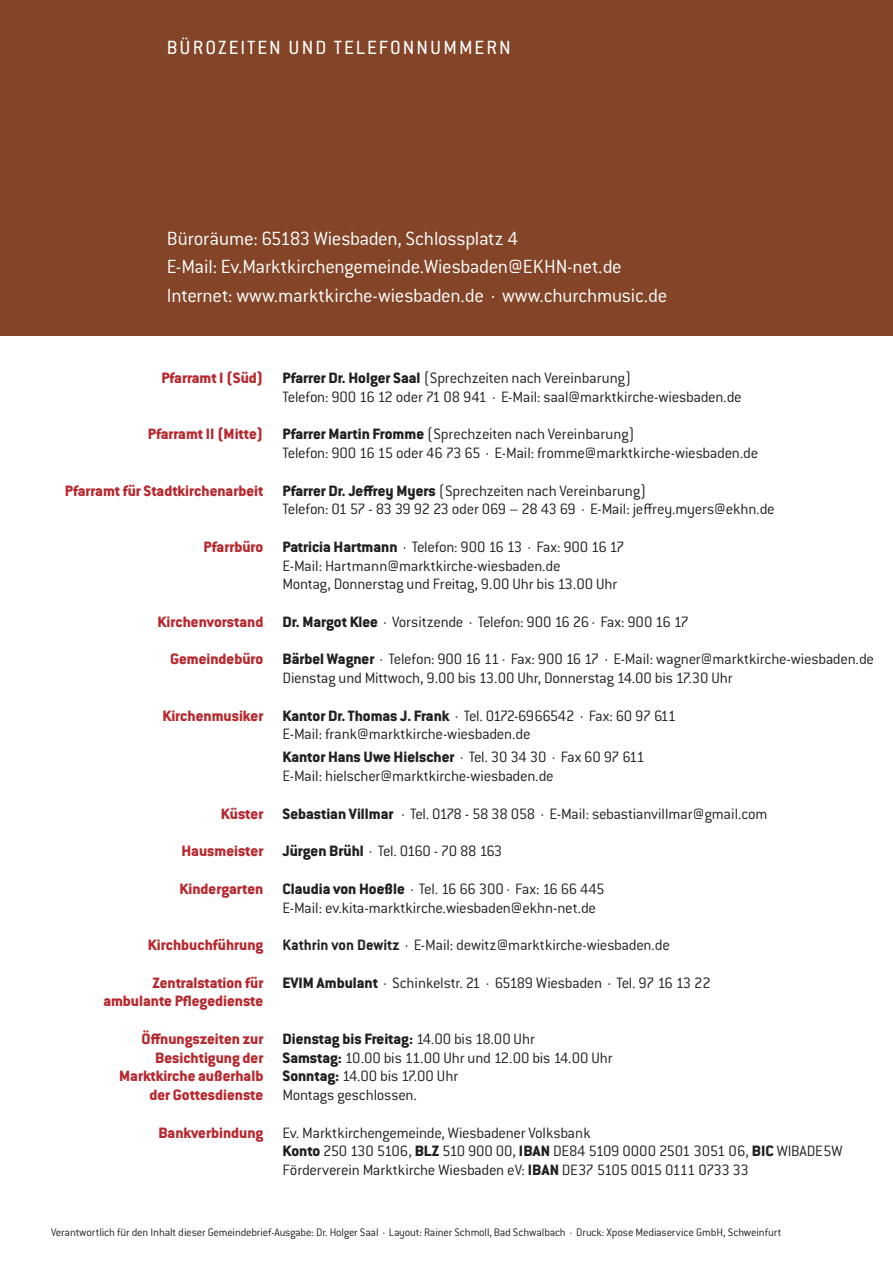
<style>
.page{position:relative;width:893px;height:1263px;background:#fff}
.page>*{position:absolute;margin:0;border:0;box-sizing:border-box;transform-origin:0 0}
.t1{font:300 21px/28.5px "Conduit ITC Std";letter-spacing:-.015em;color:#fff}
.t2{font:21px "Conduit ITC Std";letter-spacing:.1em;color:#fff}
.t3{font:300 16.5px/18.8px "Conduit ITC Std";letter-spacing:-.015em;color:#231f20}
.t4{font:800 16.5px/18.8px "Conduit ITC Std";color:#b7282e;text-align:right}
.t5{font:300 16.5px "Conduit ITC Std";letter-spacing:-.065em;color:#231f20}
.t6{font:300 12px "Conduit ITC Std";letter-spacing:-.015em;color:#231f20}
.s1{font-weight:800}
.s2{font-weight:700}
</style>
<div class="page">
<div style="left:0;top:0;width:893px;height:335px;background:#834427"></div>
<p class="t2" style="left:167px;top:35px;width:345px">BÜROZEITEN UND TELEFONNUMMERN</p>
<p class="t1" style="left:167px;top:224px;width:502px">Büroräume: 65183 Wiesbaden, Schlossplatz 4<br>E-Mail: Ev.Marktkirchengemeinde.Wiesbaden@EKHN-net.de<br>Internet: www.marktkirche-wiesbaden.de · www.churchmusic.de</p>
<p class="t4" style="left:161px;top:368px;width:103px">Pfarramt I (Süd)</p>
<p class="t4" style="left:148px;top:424px;width:117px">Pfarramt II (Mitte)</p>
<p class="t4" style="left:65px;top:481px;width:200px">Pfarramt für Stadtkirchenarbeit</p>
<p class="t4" style="left:204px;top:537px;width:61px">Pfarrbüro</p>
<p class="t4" style="left:158px;top:612px;width:107px">Kirchenvorstand</p>
<p class="t4" style="left:170px;top:649px;width:95px">Gemeindebüro</p>
<p class="t4" style="left:162px;top:706px;width:102px">Kirchenmusiker</p>
<p class="t4" style="left:221px;top:804px;width:44px">Küster</p>
<p class="t4" style="left:182px;top:841px;width:83px">Hausmeister</p>
<p class="t4" style="left:180px;top:879px;width:85px">Kindergarten</p>
<p class="t4" style="left:148px;top:935px;width:117px">Kirchbuchführung</p>
<p class="t4" style="left:103px;top:972px;width:161px">Zentralstation für ambulante Pflegedienste</p>
<p class="t4" style="left:119px;top:1029px;width:146px">Öffnungszeiten zur<br>Besichtigung der<br>Marktkirche außerhalb der Gottesdienste</p>
<p class="t4" style="left:158px;top:1122px;width:106px">Bankverbindung</p>
<p class="t3" style="left:282px;top:368px;width:461px"><span class="s1">Pfarrer Dr. Holger Saal</span> (Sprechzeiten nach Vereinbarung)<br>Telefon: 900 16 12 oder 71 08 941 · E-Mail: saal@marktkirche-wiesbaden.de</p>
<p class="t3" style="left:282px;top:424px;width:477px"><span class="s1">Pfarrer Martin Fromme</span> (Sprechzeiten nach Vereinbarung)<br>Telefon: 900 16 15 oder 46 73 65 · E-Mail: fromme@marktkirche-wiesbaden.de</p>
<p class="t3" style="left:282px;top:481px;width:494px"><span class="s1">Pfarrer Dr. Jeffrey Myers</span> (Sprechzeiten nach Vereinbarung)<br>Telefon: 01 57 - 83 39 92 23 oder 069 – 28 43 69 · E-Mail: jeffrey.myers@ekhn.de</p>
<p class="t3" style="left:282px;top:537px;width:344px"><span class="s1">Patricia Hartmann</span> · Telefon: 900 16 13 · Fax: 900 16 17<br>E-Mail: Hartmann@marktkirche-wiesbaden.de<br>Montag, Donnerstag und Freitag, 9.00 Uhr bis 13.00 Uhr</p>
<p class="t3" style="left:282px;top:612px;width:408px"><span class="s1">Dr. Margot Klee</span> · Vorsitzende · Telefon: 900 16 26· Fax: 900 16 17</p>
<p class="t3" style="left:282px;top:649px;width:593px"><span class="s1">Bärbel Wagner</span> · Telefon: 900 16 11· Fax: 900 16 17 · E-Mail: wagner@marktkirche-wiesbaden.de<br>Dienstag und Mittwoch, 9.00 bis 13.00 Uhr, Donnerstag 14.00 bis 17.30 Uhr</p>
<p class="t3" style="left:282px;top:706px;width:395px"><span class="s1">Kantor Dr. Thomas J. Frank</span> · Tel. 0172-6966542 · Fax: 60 97 611<br>E-Mail: frank@marktkirche-wiesbaden.de</p>
<p class="t3" style="left:282px;top:747px;width:364px"><span class="s1">Kantor Hans Uwe Hielscher</span> · Tel. 30 34 30 · Fax 60 97 611<br>E-Mail: hielscher@marktkirche-wiesbaden.de</p>
<p class="t3" style="left:282px;top:804px;width:487px"><span class="s1">Sebastian Villmar</span> · Tel. 0178 - 58 38 058 · E-Mail: sebastianvillmar@gmail.com</p>
<p class="t5" style="left:282px;top:841px;width:221px"><span class="s1">Jürgen Brühl</span> · Tel. 0160 - 70 88 163</p>
<p class="t3" style="left:282px;top:879px;width:324px"><span class="s1">Claudia von Hoeßle</span> · Tel. 16 66 300· Fax: 16 66 445<br>E-Mail: ev.kita-marktkirche.wiesbaden@ekhn-net.de</p>
<p class="t3" style="left:282px;top:935px;width:389px"><span class="s2">Kathrin von Dewitz</span> · E-Mail: dewitz@marktkirche-wiesbaden.de</p>
<p class="t3" style="left:282px;top:972px;width:430px"><span class="s1">EVIM Ambulant</span> · Schinkelstr. 21 · 65189 Wiesbaden · Tel. 97 16 13 22</p>
<p class="t3" style="left:282px;top:1029px;width:332px"><span class="s1">Dienstag bis Freitag:</span> 14.00 bis 18.00 Uhr<br><span class="s1">Samstag:</span> 10.00 bis 11.00 Uhr und 12.00 bis 14.00 Uhr <span class="s1">Sonntag:</span> 14.00 bis 17.00 Uhr<br>Montags geschlossen.</p>
<p class="t3" style="left:282px;top:1122px;width:562px">Ev. Marktkirchengemeinde, Wiesbadener Volksbank<br><span class="s1">Konto</span> 250 130 5106, <span class="s1">BLZ</span> 510 900 00, <span class="s1">IBAN</span> DE84 5109 0000 2501 3051 06, <span class="s1">BIC</span> WIBADE5W<br>Förderverein Marktkirche Wiesbaden eV: <span class="s1">IBAN</span> DE37 5105 0015 0111 0733 33</p>
<p class="t6" style="left:51px;top:1225px;width:732px">Verantwortlich für den Inhalt dieser Gemeindebrief-Ausgabe: Dr. Holger Saal · Layout: Rainer Schmoll, Bad Schwalbach · Druck: Xpose Mediaservice GmbH, Schweinfurt</p>
</div>
